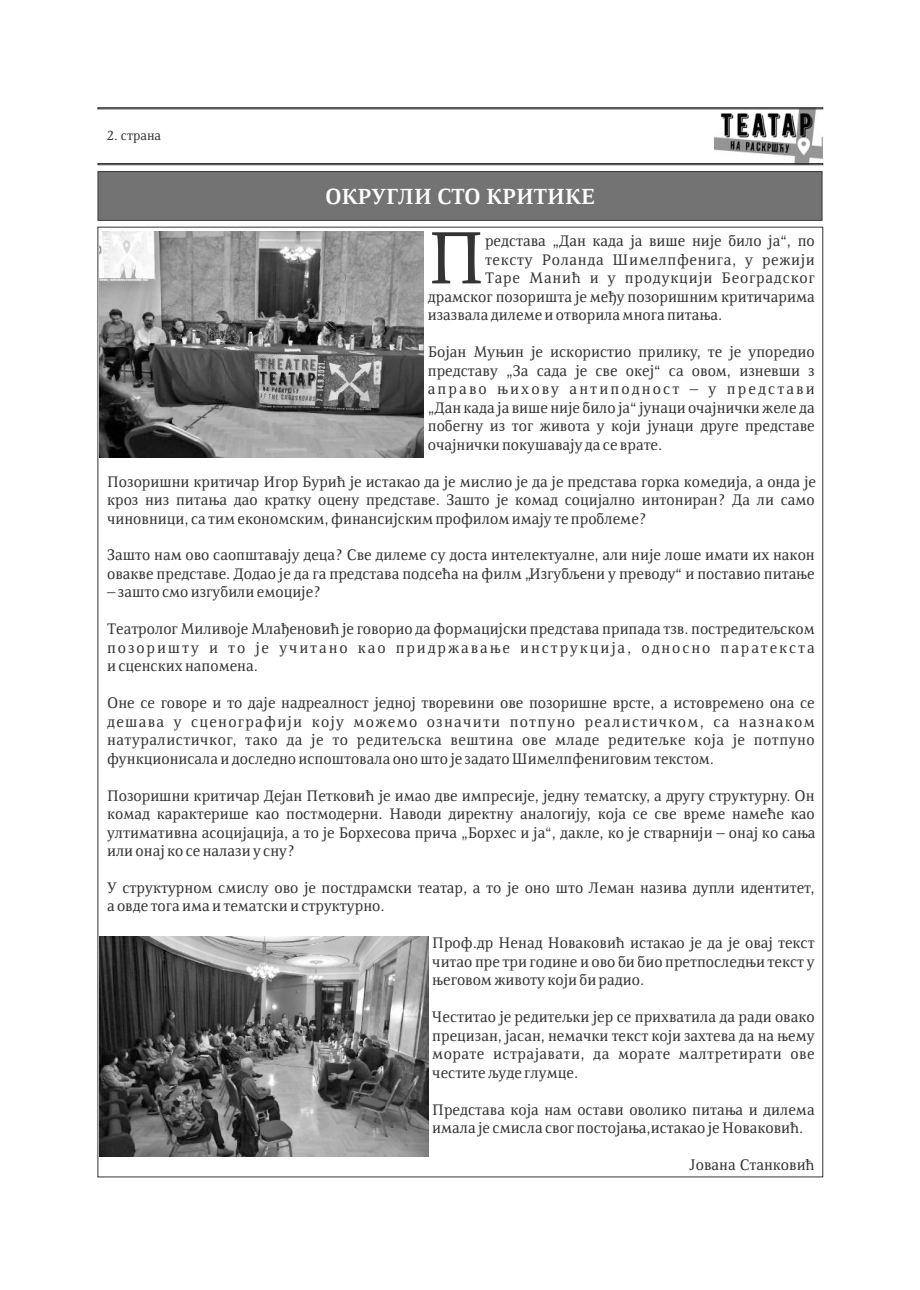
<style>
.page{position:relative;width:920px;height:1290px;background:#fff}
.page>*{position:absolute;margin:0;border:0;box-sizing:border-box;transform-origin:0 0}
.t1{font:76.05px "Resavska BG";color:#343434}
.t2{font:700 22.5px "Resavska BG";color:#fefefe}
.t3{font:15.75px/18.5px "Resavska BG";color:#343434;text-align:justify}
.t4{font:15.75px "Resavska BG";letter-spacing:.04em;color:#343434}
.t5{font:15.75px "Resavska BG";letter-spacing:.05em;color:#343434}
.t6{font:13.5px "Resavska BG";color:#343434}
</style>
<div class="page">
<img style="left:714px;top:109px;width:108px;height:54px">
<div style="left:98px;top:163px;width:725px;height:2px;border:1px solid #343434"></div>
<div style="left:97px;top:107px;width:726px;height:2px;border:1px solid #343434"></div>
<div style="left:98px;top:171px;width:724px;height:50px;background:#737373;border:1px solid #343434"></div>
<img style="left:99px;top:937px;width:329px;height:219px">
<img style="left:100px;top:232px;width:324px;height:225px">
<p class="t6" style="left:107px;top:130px;width:56px">2. страна</p>
<h2 class="t2" style="left:325px;top:187px;width:271px">ОКРУГЛИ СТО КРИТИКЕ</h2>
<h1 class="t1" style="left:428px;top:228px;width:59px">П</h1>
<p class="t3" style="left:485px;top:234px;width:331px">редстава „Дан када ја више није било ја“, по</p>
<p class="t4" style="left:485px;top:253px;width:331px">тексту Роланда Шимелпфенига, у режији</p>
<p class="t5" style="left:485px;top:272px;width:331px">Таре Манић и у продукцији Београдског</p>
<p class="t3" style="left:428px;top:289px;width:388px">драмског позоришта је међу позоришним критичарима</p>
<p class="t3" style="left:428px;top:308px;width:296px">изазвала дилеме и отворила многа питања.</p>
<p class="t3" style="left:428px;top:344px;width:388px">Бојан Муњин је искористио прилику, те је упоредио представу „За сада је све океј“ са овом, изневши з аправо њихову антиподност – у представи „Дан када ја више није било ја“ јунаци очајнички желе да побегну из тог живота у који јунаци друге представе очајнички покушавају да се врате.</p>
<p class="t3" style="left:107px;top:474px;width:710px">Позоришни критичар Игор Бурић је истакао да је мислио је да је представа горка комедија, а онда је кроз низ питања дао кратку оцену представе. Зашто је комад социјално интониран? Да ли само чиновници, са тим економским, финансијским профилом имају те проблеме?</p>
<p class="t3" style="left:107px;top:548px;width:709px">Зашто нам ово саопштавају деца? Све дилеме су доста интелектуалне, али није лоше имати их након овакве представе. Додао је да га представа подсећа на филм „Изгубљени у преводу“ и поставио питање</p>
<p class="t3" style="left:107px;top:585px;width:215px">– зашто смо изгубили емоције?</p>
<p class="t3" style="left:107px;top:621px;width:709px">Театролог Миливоје Млађеновић је говорио да формацијски представа припада тзв. постредитељском позоришту и то је учитано као придржавање инструкција, односно паратекста и сценских напомена.</p>
<p class="t3" style="left:107px;top:695px;width:709px">Оне се говоре и то даје надреалност једној творевини ове позоришне врсте, а истовремено она се дешава у сценографији коју можемо означити потпуно реалистичком, са назнаком натуралистичког, тако да је то редитељска вештина ове младе редитељке која је потпуно функционисала и доследно испоштовала оно што је задато Шимелпфениговим текстом.</p>
<p class="t3" style="left:107px;top:788px;width:710px">Позоришни критичар Дејан Петковић је имао две импресије, једну тематску, а другу структурну. Он комад карактерише као постмодерни. Наводи директну аналогију, која се све време намеће као ултимативна асоцијација, а то је Борхесова прича „Борхес и ја“, дакле, ко је стварнији – онај ко сања или онај ко се налази у сну?</p>
<p class="t3" style="left:107px;top:880px;width:709px">У структурном смислу ово је постдрамски театар, а то је оно што Леман назива дупли идентитет, а овде тога има и тематски и структурно.</p>
<p class="t3" style="left:432px;top:935px;width:384px">Проф.др Ненад Новаковић истакао је да је овај текст читао пре три године и ово би био претпоследњи текст у његовом животу који би радио.</p>
<p class="t3" style="left:432px;top:1009px;width:384px">Честитао је редитељки јер се прихватила да ради овако прецизан, јасан, немачки текст који захтева да на њему морате истрајавати, да морате малтретирати ове честите људе глумце.</p>
<p class="t3" style="left:432px;top:1102px;width:384px">Представа која нам остави оволико питања и дилема имала је смисла свог постојања,истакао је Новаковић.</p>
<p class="t3" style="left:689px;top:1157px;width:127px">Јована Станковић</p>
</div>
